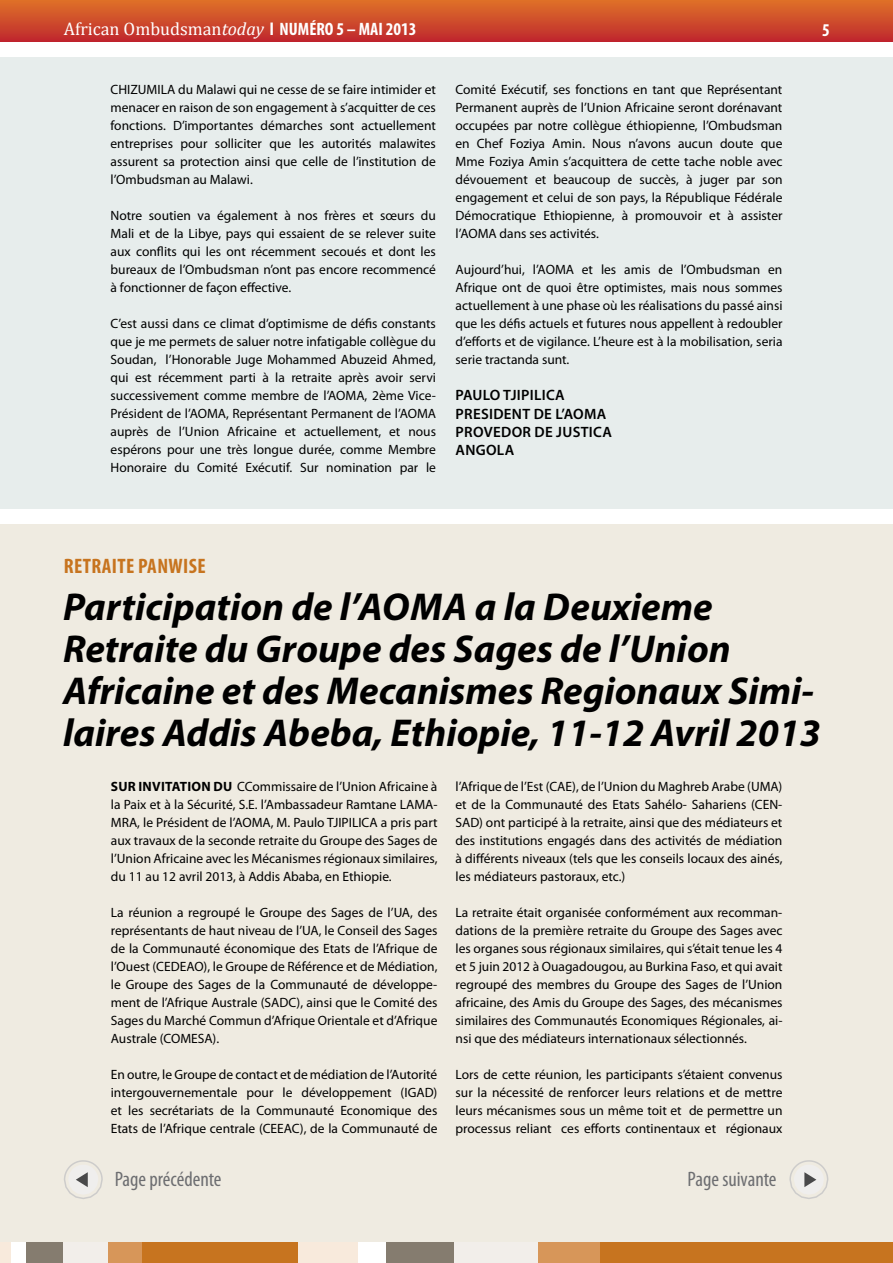
<style>
.page{position:relative;width:893px;height:1263px;background:#fff}
.page>*{position:absolute;margin:0;border:0;box-sizing:border-box;transform-origin:0 0}
.t1{font:italic 700 39px/42px "Myriad Pro";color:#000}
.t2{font:condensed 21px "Myriad Pro";color:#6d6e71}
.t3{font:700 condensed 21px "Myriad Pro";letter-spacing:.02em;color:#c7741f}
.t4{font:18px "Cambria";color:#fff}
.t5{font:700 condensed 18px "Myriad Pro";color:#fff}
.t6{font:600 15px/18.3px "Myriad Pro";letter-spacing:.02em;color:#000}
.t7{font:13.5px/18px "Myriad Pro";color:#000;text-align:justify}
.s1{font-style:italic}
.s2{font-family:"Myriad Pro";font-weight:700;font-stretch:condensed}
.s3{font-weight:700}
</style>
<div class="page">
<div style="left:0;top:517px;width:893px;height:737px;background:#efebe1"></div>
<div style="left:0;top:57px;width:893px;height:460px;background:#e7edec"></div>
<div style="left:0;top:0;width:893px;height:42px;background:linear-gradient(to bottom,#df7228,#bf282e)"></div>
<svg style="left:789px;top:1160px;width:40px;height:39px"></svg>
<svg style="left:64px;top:1160px;width:39px;height:39px"></svg>
<div style="left:0;top:1243px;width:309px;height:20px;background:#f8eadc"></div>
<div style="left:11px;top:1243px;width:298px;height:20px;background:#fff"></div>
<div style="left:26px;top:1243px;width:283px;height:20px;background:#857c6f"></div>
<div style="left:63px;top:1243px;width:246px;height:20px;background:#f2eeea"></div>
<div style="left:108px;top:1243px;width:201px;height:20px;background:#d79659"></div>
<div style="left:142px;top:1243px;width:167px;height:20px;background:#c7741f"></div>
<div style="left:298px;top:1243px;width:595px;height:20px;background:#f8eadc"></div>
<div style="left:358px;top:1243px;width:535px;height:20px;background:#fff"></div>
<div style="left:386px;top:1243px;width:507px;height:20px;background:#857c6f"></div>
<div style="left:455px;top:1243px;width:438px;height:20px;background:#f2eeea"></div>
<div style="left:538px;top:1243px;width:355px;height:20px;background:#d79659"></div>
<div style="left:601px;top:1243px;width:292px;height:20px;background:#c7741f"></div>
<div style="left:0;top:509px;width:893px;height:14px;background:#fff"></div>
<h3 class="t4" style="left:64px;top:18px;width:354px">African Ombudsman<span class="s1">today</span> <span class="s2">L NUMÉRO 5 – MAI 2013</span></h3>
<p class="t7" style="left:111px;top:80px;width:327px">CHIZUMILA du Malawi qui ne cesse de se faire intimider et menacer en raison de son engagement à s’acquitter de ces fonctions. D’importantes démarches sont actuellement entreprises pour solliciter que les autorités malawites assurent sa protection ainsi que celle de l’institution de l’Ombudsman au Malawi.</p>
<p class="t7" style="left:111px;top:206px;width:327px">Notre soutien va également à nos frères et sœurs du Mali et de la Libye, pays qui essaient de se relever suite aux conflits qui les ont récemment secoués et dont les bureaux de l’Ombudsman n’ont pas encore recommencé à fonctionner de façon effective.</p>
<p class="t7" style="left:111px;top:314px;width:327px">C’est aussi dans ce climat d’optimisme de défis constants que je me permets de saluer notre infatigable collègue du Soudan, l’Honorable Juge Mohammed Abuzeid Ahmed, qui est récemment parti à la retraite après avoir servi successivement comme membre de l’AOMA, 2ème Vice-Président de l’AOMA, Représentant Permanent de l’AOMA auprès de l’Union Africaine et actuellement, et nous espérons pour une très longue durée, comme Membre Honoraire du Comité Exécutif. Sur nomination par le</p>
<p class="t7" style="left:455px;top:80px;width:329px">Comité Exécutif, ses fonctions en tant que Représentant Permanent auprès de l’Union Africaine seront dorénavant occupées par notre collègue éthiopienne, l’Ombudsman en Chef Foziya Amin. Nous n’avons aucun doute que Mme Foziya Amin s’acquittera de cette tache noble avec dévouement et beaucoup de succès, à juger par son engagement et celui de son pays, la République Fédérale Démocratique Ethiopienne, à promouvoir et à assister l’AOMA dans ses activités.</p>
<p class="t7" style="left:456px;top:260px;width:328px">Aujourd’hui, l’AOMA et les amis de l’Ombudsman en Afrique ont de quoi être optimistes, mais nous sommes actuellement à une phase où les réalisations du passé ainsi que les défis actuels et futures nous appellent à redoubler d’efforts et de vigilance. L’heure est à la mobilisation, seria serie tractanda sunt.</p>
<p class="t6" style="left:455px;top:386px;width:158px">PAULO TJIPILICA<br>PRESIDENT DE L’AOMA<br>PROVEDOR DE JUSTICA<br>ANGOLA</p>
<h2 class="t3" style="left:64px;top:553px;width:134px">RETRAITE PANWISE</h2>
<h3 class="t5" style="left:822px;top:19px;width:9px">5</h3>
<h1 class="t1" style="left:63px;top:584px;width:759px;text-indent:412px">a la deuxieme Retraite du Groupe des Sages de l’Union Africaine et des Mecanismes Regionaux Simi&shy;laires Addis Abeba, Ethiopie, 11-12 Avril 2013</h1>
<p class="t7" style="left:455px;top:777px;width:328px">l’Afrique de l’Est (CAE), de l’Union du Maghreb Arabe (UMA) et de la Communauté des Etats Sahélo- Sahariens (CEN-SAD) ont participé à la retraite, ainsi que des médiateurs et des institutions engagés dans des activités de médiation à différents niveaux (tels que les conseils locaux des ainés, les médiateurs pastoraux, etc.)</p>
<p class="t7" style="left:455px;top:903px;width:328px">La retraite était organisée conformément aux recomman&shy;dations de la première retraite du Groupe des Sages avec les organes sous régionaux similaires, qui s’était tenue les 4 et 5 juin 2012 à Ouagadougou, au Burkina Faso, et qui avait regroupé des membres du Groupe des Sages de l’Union africaine, des Amis du Groupe des Sages, des mécanismes similaires des Communautés Economiques Régionales, ai&shy;nsi que des médiateurs internationaux sélectionnés.</p>
<p class="t7" style="left:456px;top:1065px;width:328px">Lors de cette réunion, les participants s’étaient convenus sur la nécessité de renforcer leurs relations et de mettre leurs mécanismes sous un même toit et de permettre un processus reliant ces efforts continentaux et régionaux</p>
<h1 class="t1" style="left:63px;top:584px;width:324px">Participation de l’aoma</h1>
<p class="t7" style="left:111px;top:777px;width:328px"><span class="s3">SUR INVITATION DU</span> CCommissaire de l’Union Africaine à la Paix et à la Sécurité, S.E. l’Ambassadeur Ramtane LAMA-MRA, le Président de l’AOMA, M. Paulo TJIPILICA a pris part aux travaux de la seconde retraite du Groupe des Sages de l’Union Africaine avec les Mécanismes régionaux similaires, du 11 au 12 avril 2013, à Addis Ababa, en Ethiopie.</p>
<p class="t7" style="left:111px;top:903px;width:328px">La réunion a regroupé le Groupe des Sages de l’UA, des représentants de haut niveau de l’UA, le Conseil des Sages de la Communauté économique des Etats de l’Afrique de l’Ouest (CEDEAO), le Groupe de Référence et de Médiation, le Groupe des Sages de la Communauté de développe&shy;ment de l’Afrique Australe (SADC), ainsi que le Comité des Sages du Marché Commun d’Afrique Orientale et d’Afrique Australe (COMESA).</p>
<p class="t7" style="left:111px;top:1065px;width:328px">En outre, le Groupe de contact et de médiation de l’Autorité intergouvernementale pour le développement (IGAD) et les secrétariats de la Communauté Economique des Etats de l’Afrique centrale (CEEAC), de la Communauté de</p>
<h2 class="t2" style="left:115px;top:1166px;width:108px">Page précédente</h2>
<h2 class="t2" style="left:687px;top:1166px;width:91px">Page suivante</h2>
</div>
